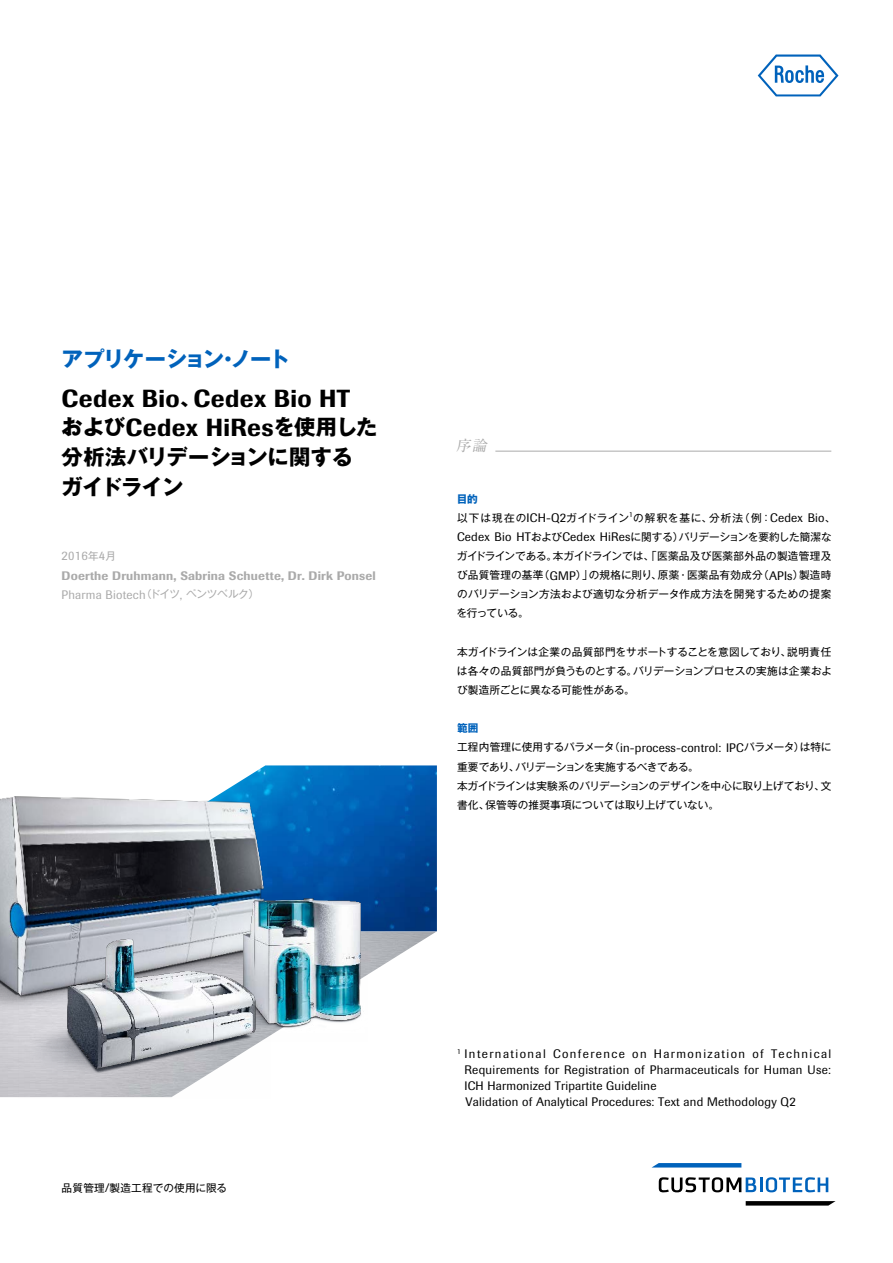
<style>
.page{position:relative;width:893px;height:1263px;background:#fff}
.page>*{position:absolute;margin:0;border:0;box-sizing:border-box;transform-origin:0 0}
.t1{font:500 24.45px/29.7px "Imago";letter-spacing:.015em;color:#000}
.t2{font:700 21.3px/29.7px "Gothic MB101 Pro";letter-spacing:-.01em;color:#000}
.t3{font:700 21.3px "Gothic MB101 Pro";letter-spacing:-.07em;color:#0062bb}
.t4{font:italic 14.85px "Ryumin Pro";color:#aaa}
.t5{font:12.75px "Imago";color:#aaa}
.t6{font:12.15px/15.9px "Imago";letter-spacing:.03em;color:#000}
.t7{font:500 12.15px/19.2px "Imago";letter-spacing:.015em;color:#aaa}
.t8{font:10.65px/19.2px "Gothic MB101 Pro";letter-spacing:.005em;color:#000}
.s1{font-family:"Gothic MB101 Pro";font-weight:700;font-size:21.3px}
.s2{font-family:"Gothic MB101 Pro";font-size:10.65px}
.s3{font-weight:400}
.s4{font-family:"Gothic MB101 Pro";font-weight:400;font-size:10.65px}
.s5{font-weight:700;color:#0062bb}
.s6{font-family:"Imago";font-size:12.15px}
.s7{font-family:"Imago";font-size:12.75px}
.s8{font-size:12.75px}
</style>
<div class="page">
<img style="left:0;top:931px;width:437px;height:166px">
<svg style="left:258px;top:765px;width:179px;height:166px"></svg>
<img style="left:0;top:770px;width:285px;height:256px">
<img style="left:231px;top:885px;width:137px;height:156px">
<img style="left:19px;top:929px;width:252px;height:169px">
<hr style="left:495px;top:451px;width:336px;height:1px;background:#aaa">
<svg style="left:758px;top:55px;width:80px;height:41px"></svg>
<svg style="left:659px;top:1177px;width:169px;height:15px"></svg>
<svg style="left:652px;top:1163px;width:89px;height:4px"></svg>
<svg style="left:746px;top:1201px;width:90px;height:4px"></svg>
<h2 class="t3" style="left:62px;top:342px;width:230px">アプリケーション・ノート</h2>
<h1 class="t1" style="left:62px;top:383px;width:317px">Cedex Bio<span class="s1">、</span>Cedex Bio HT<br><span class="s1">および</span>Cedex HiRes<span class="s1">を使用した</span></h1>
<h2 class="t2" style="left:61px;top:440px;width:293px">分析法バリデーションに関するガイドライン</h2>
<p class="t5" style="left:62px;top:549px;width:56px">2016<span class="s2">年</span>4<span class="s2">月</span></p>
<p class="t7" style="left:62px;top:566px;width:316px">Doerthe Druhmann, Sabrina Schuette, Dr. Dirk Ponsel<br><span class="s3">Pharma Biotech</span><span class="s4">（ドイツ</span><span class="s3">,</span> <span class="s4">ペンツベルク）</span></p>
<h3 class="t4" style="left:456px;top:434px;width:36px">序論</h3>
<p class="t8" style="left:457px;top:487px;width:380px"><span class="s5">目的<br></span>以下は現在の<span class="s6">ICH-Q</span><span class="s7">2</span>ガイドライン<sup>1</sup>の解釈を基に、分析法（例：<span class="s6">Cedex Bio</span>、<span class="s6">Cedex Bio HT</span>および<span class="s6">Cedex HiRes</span>に関する）バリデーションを要約した簡潔なガイドラインである。本ガイドラインでは、「医薬品及び医薬部外品の製造管理及び品質管理の基準（<span class="s6">GMP</span>）」の規格に則り、原薬・医薬品有効成分（<span class="s6">APIs</span>）製造時のバリデーション方法および適切な分析データ作成方法を開発するための提案を行っている。</p>
<p class="t8" style="left:457px;top:641px;width:376px;text-align:justify">本ガイドラインは企業の品質部門をサポートすることを意図しており、説明責任は各々の品質部門が負うものとする。バリデーションプロセスの実施は企業および製造所ごとに異なる可能性がある。</p>
<p class="t8" style="left:457px;top:717px;width:376px"><span class="s5">範囲<br></span>工程内管理に使用するパラメータ（<span class="s6">in-process-control: IPC</span>パラメータ）は特に重要であり、バリデーションを実施するべきである。<br>本ガイドラインは実験系のバリデーションのデザインを中心に取り上げており、文書化、保管等の推奨事項については取り上げていない。</p>
<p class="t8" style="left:62px;top:1176px;width:167px">品質管理<span class="s6">/</span>製造工程での使用に限る</p>
<p class="t6" style="left:464px;top:1046px;width:368px;text-indent:-7px"><sup>1</sup> International Conference on Harmonization of Technical Requirements for Registration of Pharmaceuticals for Human Use:<br>ICH Harmonized Tripartite Guideline<br>Validation of Analytical Procedures: Text and Methodology Q<span class="s8">2</span></p>
</div>
